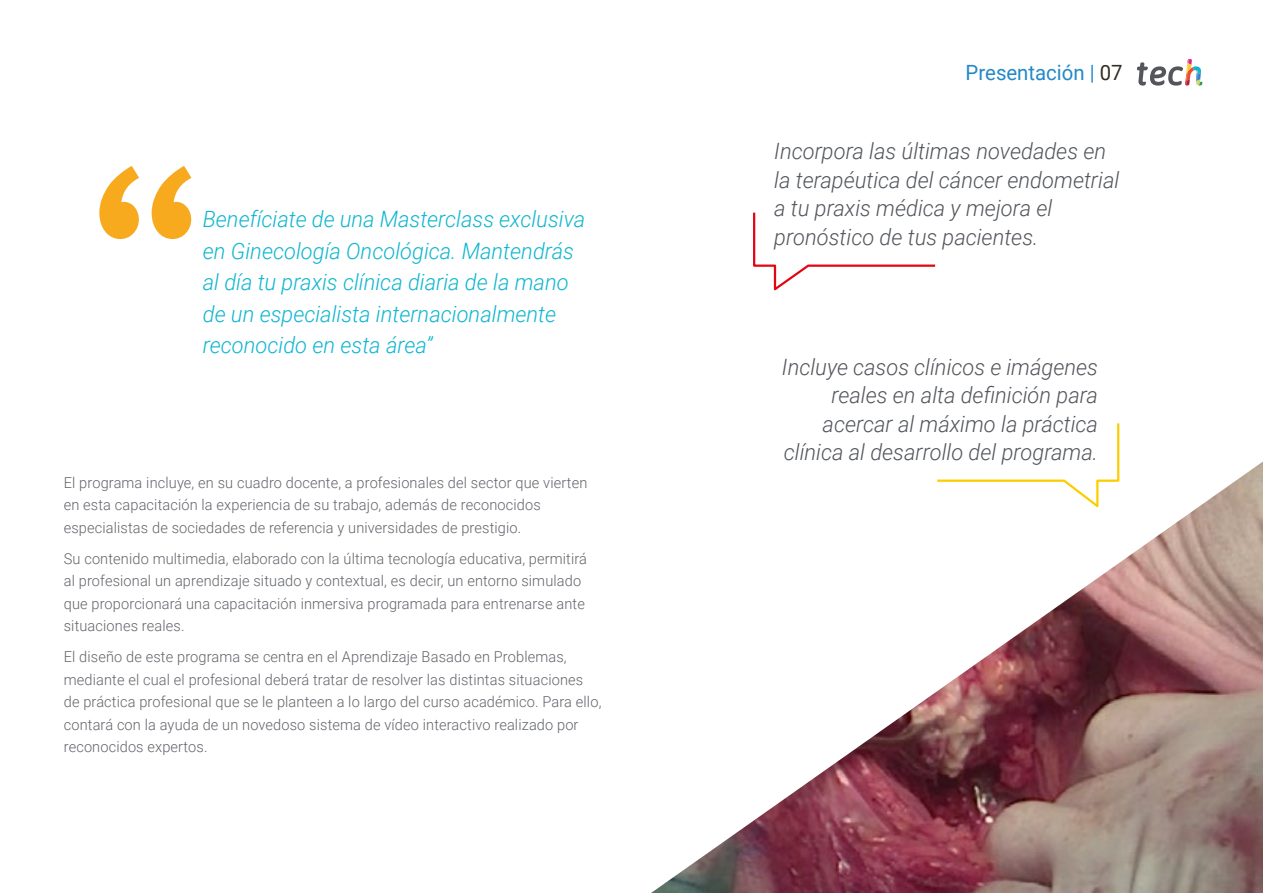
<style>
.page{position:relative;width:1263px;height:893px;background:#fff}
.page>*{position:absolute;margin:0;border:0;box-sizing:border-box;transform-origin:0 0}
.t1{font:italic 300 22.5px/28.5px "Roboto";color:#52555b;text-align:right}
.t2{font:italic 300 22.5px/31.5px "Roboto";color:#0fb6cf}
.t3{font:21px "Roboto";color:#2488c9}
.t4{font:300 15px/22.5px "Roboto";letter-spacing:.01em;color:#61646a}
.s1{color:#312e20}
</style>
<div class="page">
<svg style="left:99px;top:166px;width:92px;height:73px"></svg>
<img style="left:651px;top:461px;width:612px;height:432px">
<svg style="left:1137px;top:59px;width:65px;height:27px"></svg>
<svg style="left:935px;top:423px;width:185px;height:88px"></svg>
<svg style="left:753px;top:212px;width:183px;height:79px"></svg>
<h1 class="t2" style="left:203px;top:203px;width:384px">Benefíciate de una Masterclass exclusiva en Ginecología Oncológica. Mantendrás al día tu praxis clínica diaria de la mano de un especialista internacionalmente reconocido en esta área”</h1>
<p class="t4" style="left:64px;top:470px;width:525px">El programa incluye, en su cuadro docente, a profesionales del sector que vierten en esta capacitación la experiencia de su trabajo, además de reconocidos especialistas de sociedades de referencia y universidades de prestigio.</p>
<p class="t4" style="left:64px;top:546px;width:525px">Su contenido multimedia, elaborado con la última tecnología educativa, permitirá al profesional un aprendizaje situado y contextual, es decir, un entorno simulado que proporcionará una capacitación inmersiva programada para entrenarse ante situaciones reales.</p>
<p class="t4" style="left:64px;top:645px;width:539px">El diseño de este programa se centra en el Aprendizaje Basado en Problemas, mediante el cual el profesional deberá tratar de resolver las distintas situaciones de práctica profesional que se le planteen a lo largo del curso académico. Para ello, contará con la ayuda de un novedoso sistema de vídeo interactivo realizado por reconocidos expertos.</p>
<h2 class="t3" style="left:966px;top:57px;width:159px">Presentación | <span class="s1">07</span></h2>
<h1 class="t1" style="left:774px;top:136px;width:347px;text-align:left">Incorpora las últimas novedades en la terapéutica del cáncer endometrial a tu praxis médica y mejora el pronóstico de tus pacientes.</h1>
<h1 class="t1" style="left:782px;top:351px;width:318px">Incluye casos clínicos e imágenes reales en alta definición para acercar al máximo la práctica clínica al desarrollo del programa.</h1>
</div>
